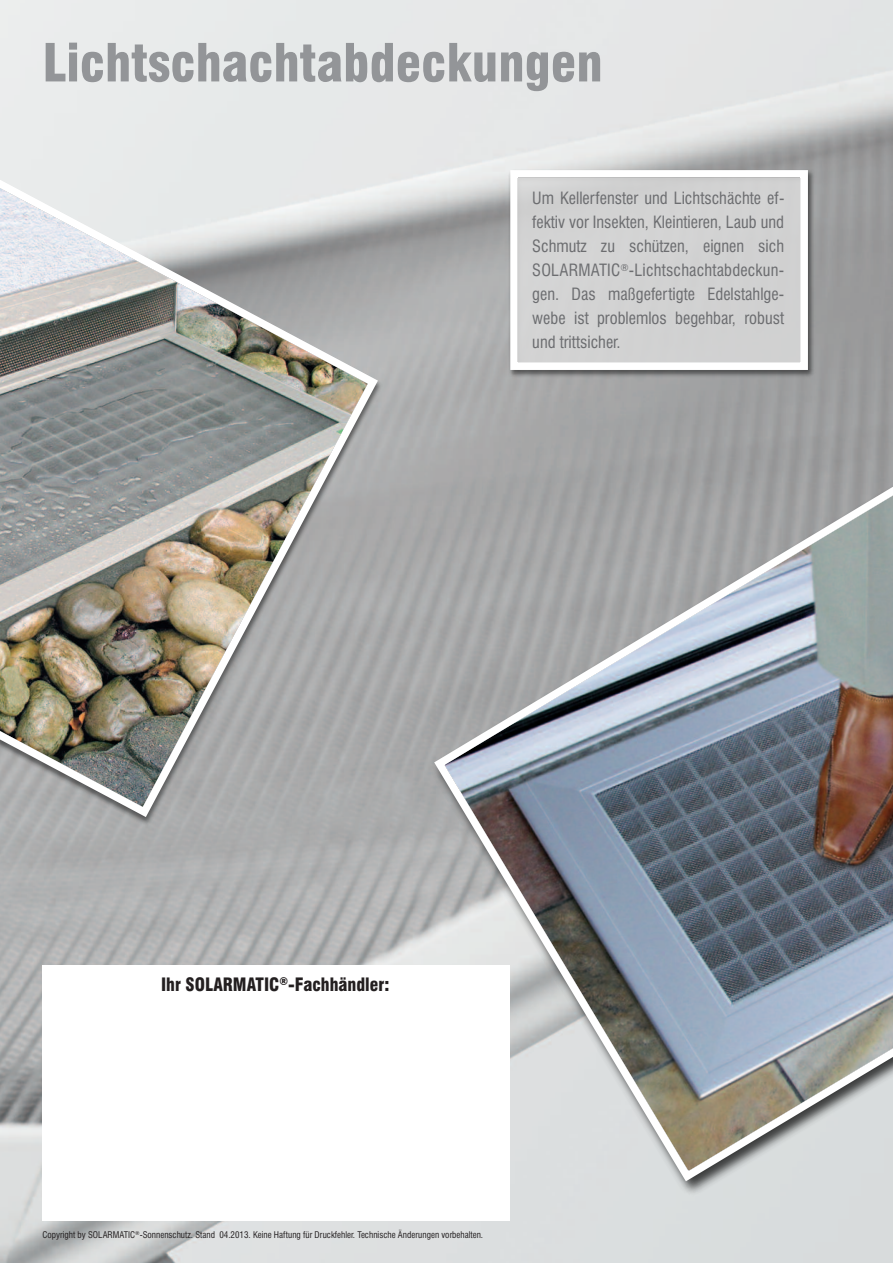
<style>
.page{position:relative;width:893px;height:1263px;background:#fff}
.page>*{position:absolute;margin:0;border:0;box-sizing:border-box;transform-origin:0 0}
.t1{font:900 condensed 51.15px "Swiss 721 BT";color:#939598}
.t2{font:900 condensed 18px "Swiss 721 BT";color:#231f20;scale:.96 1}
.t3{font:condensed 16.5px/24px "Swiss 721 BT";color:#6c6d70;text-align:justify}
.t4{font:condensed 9px "Swiss 721 BT";color:#231f20}
</style>
<div class="page">
<img style="left:0;top:0;width:893px;height:1263px">
<div style="left:43px;top:965px;width:467px;height:255px;background:#fff"></div>
<img style="left:423px;top:481px;width:470px;height:724px">
<img style="left:429px;top:457px;width:464px;height:729px">
<img style="left:0;top:172px;width:392px;height:659px">
<img style="left:0;top:109px;width:383px;height:713px">
<img style="left:505px;top:165px;width:313px;height:216px">
<div style="left:518px;top:178px;width:282px;height:184px;background:#d2d2d2"></div>
<div style="left:510px;top:170px;width:298px;height:200px;border:8px solid #fff"></div>
<h1 class="t1" style="left:43px;top:34px;width:562px">Lichtschachtabdeckungen</h1>
<p class="t3" style="left:532px;top:186px;width:254px">Um Kellerfenster und Lichtschächte ef&shy;fektiv vor Insekten, Kleintieren, Laub und Schmutz zu schützen, eignen sich SOLARMATIC<sup>®</sup>-Lichtschachtabdeckun&shy;gen. Das maßgefertigte Edelstahlge&shy;webe ist problemlos begehbar, robust und trittsicher.</p>
<p class="t2" style="left:161px;top:974px;width:239px">Ihr SOLARMATIC<sup>®</sup>-Fachhändler:</p>
<p class="t4" style="left:43px;top:1229px;width:442px">Copyright by SOLARMATIC<sup>®</sup>-Sonnenschutz. Stand 04.2013. Keine Haftung für Druckfehler. Technische Änderungen vorbehalten.</p>
</div>
